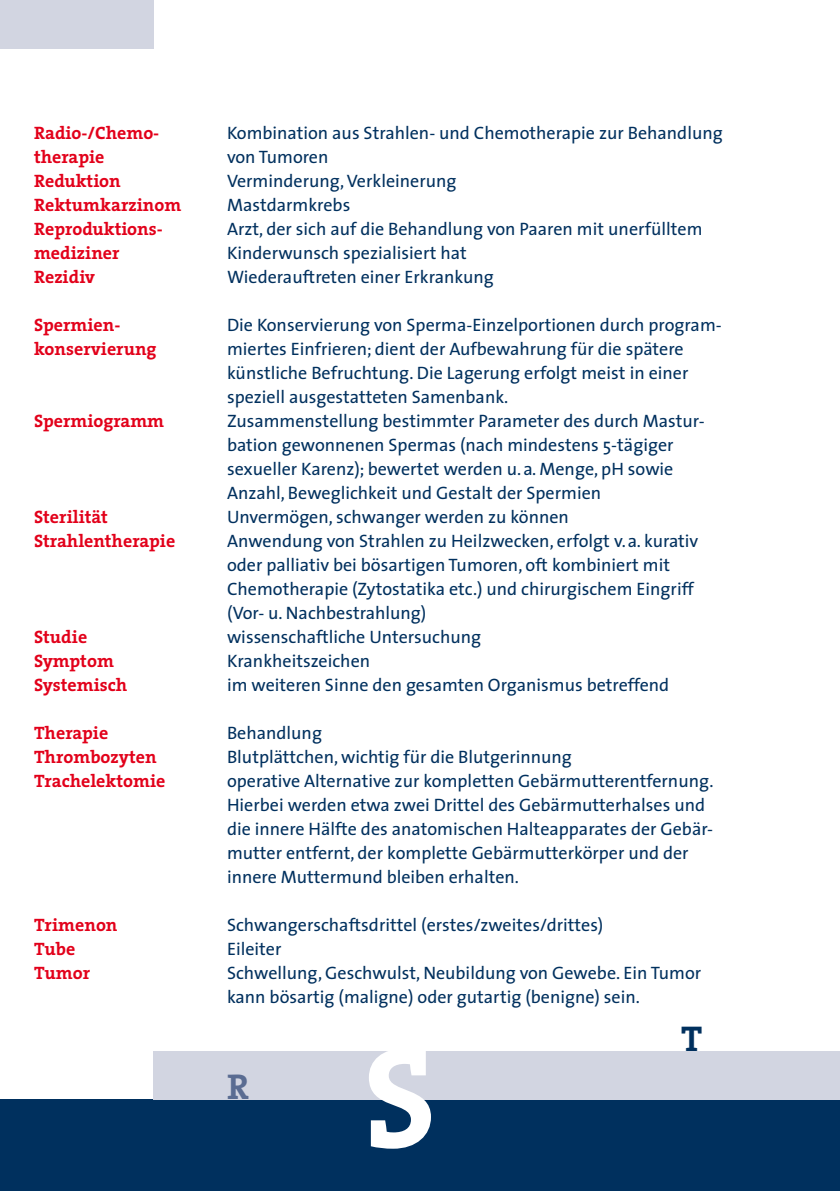
<style>
.page{position:relative;width:840px;height:1191px;background:#fff}
.page>*{position:absolute;margin:0;border:0;box-sizing:border-box;transform-origin:0 0}
.t1{font:700 144px "The Serif";color:#fff}
.t2{font:700 36px "The Serif";color:#5a6c92}
.t3{font:700 36px "The Serif";color:#00305e}
.t4{font:18px/24px "The Sans";color:#00305e}
.t5{font:700 18px/24px "The Serif";color:#e2001a}
</style>
<div class="page">
<div style="left:0;top:1099px;width:839px;height:92px;background:#00305e"></div>
<div style="left:0;top:0;width:153px;height:48px;background:#d2d5e1"></div>
<div style="left:153px;top:1051px;width:686px;height:48px;background:#d2d5e1"></div>
<p class="t5" style="left:34px;top:120px;width:149px">Radio-/Chemo&shy;therapie<br>Reduktion<br>Rektumkarzinom<br>Reproduktions&shy;mediziner<br>Rezidiv</p>
<p class="t5" style="left:34px;top:312px;width:124px">Spermien&shy;konservierung</p>
<p class="t5" style="left:34px;top:408px;width:132px">Spermiogramm</p>
<p class="t5" style="left:34px;top:504px;width:143px">Sterilität<br>Strahlentherapie</p>
<p class="t5" style="left:34px;top:624px;width:95px">Studie<br>Symptom<br>Systemisch</p>
<p class="t5" style="left:34px;top:720px;width:133px">Therapie<br>Thrombozyten<br>Trachelektomie</p>
<p class="t5" style="left:34px;top:912px;width:85px">Trimenon<br>Tube<br>Tumor</p>
<p class="t4" style="left:227px;top:120px;width:497px">Kombination aus Strahlen- und Chemotherapie zur Behandlung von Tumoren<br>Verminderung, Verkleinerung<br>Mastdarmkrebs<br>Arzt, der sich auf die Behandlung von Paaren mit unerfülltem Kinderwunsch spezialisiert hat<br>Wiederauftreten einer Erkrankung</p>
<p class="t4" style="left:227px;top:312px;width:496px">Die Konservierung von Sperma-Einzelportionen durch program&shy;miertes Einfrieren; dient der Aufbewahrung für die spätere künstliche Befruchtung. Die Lagerung erfolgt meist in einer speziell ausgestatteten Samenbank.<br>Zusammenstellung bestimmter Parameter des durch Mastur&shy;bation gewonnenen Spermas (nach mindestens 5-tägiger sexueller Karenz); bewertet werden u. a. Menge, pH sowie Anzahl, Beweglichkeit und Gestalt der Spermien<br>Unvermögen, schwanger werden zu können<br>Anwendung von Strahlen zu Heilzwecken, erfolgt v. a. kurativ oder palliativ bei bösartigen Tumoren, oft kombiniert mit Chemotherapie (Zytostatika etc.) und chirurgischem Eingriff (Vor- u. Nachbestrahlung)<br>wissenschaftliche Untersuchung<br>Krankheitszeichen<br>im weiteren Sinne den gesamten Organismus betreffend</p>
<p class="t4" style="left:227px;top:720px;width:487px">Behandlung<br>Blutplättchen, wichtig für die Blutgerinnung<br>operative Alternative zur kompletten Gebärmutterentfernung.<br>Hierbei werden etwa zwei Drittel des Gebärmutterhalses und die innere Hälfte des anatomischen Halteapparates der Gebär&shy;mutter entfernt, der komplette Gebärmutterkörper und der innere Muttermund bleiben erhalten.</p>
<p class="t4" style="left:227px;top:912px;width:475px">Schwangerschaftsdrittel (erstes/zweites/drittes)<br>Eileiter<br>Schwellung, Geschwulst, Neubildung von Gewebe. Ein Tumor kann bösartig (maligne) oder gutartig (benigne) sein.</p>
<h2 class="t2" style="left:227px;top:1056px;width:24px">R</h2>
<h1 class="t1" style="left:363px;top:978px;width:74px">S</h1>
<h2 class="t3" style="left:680px;top:1008px;width:23px">T</h2>
</div>
